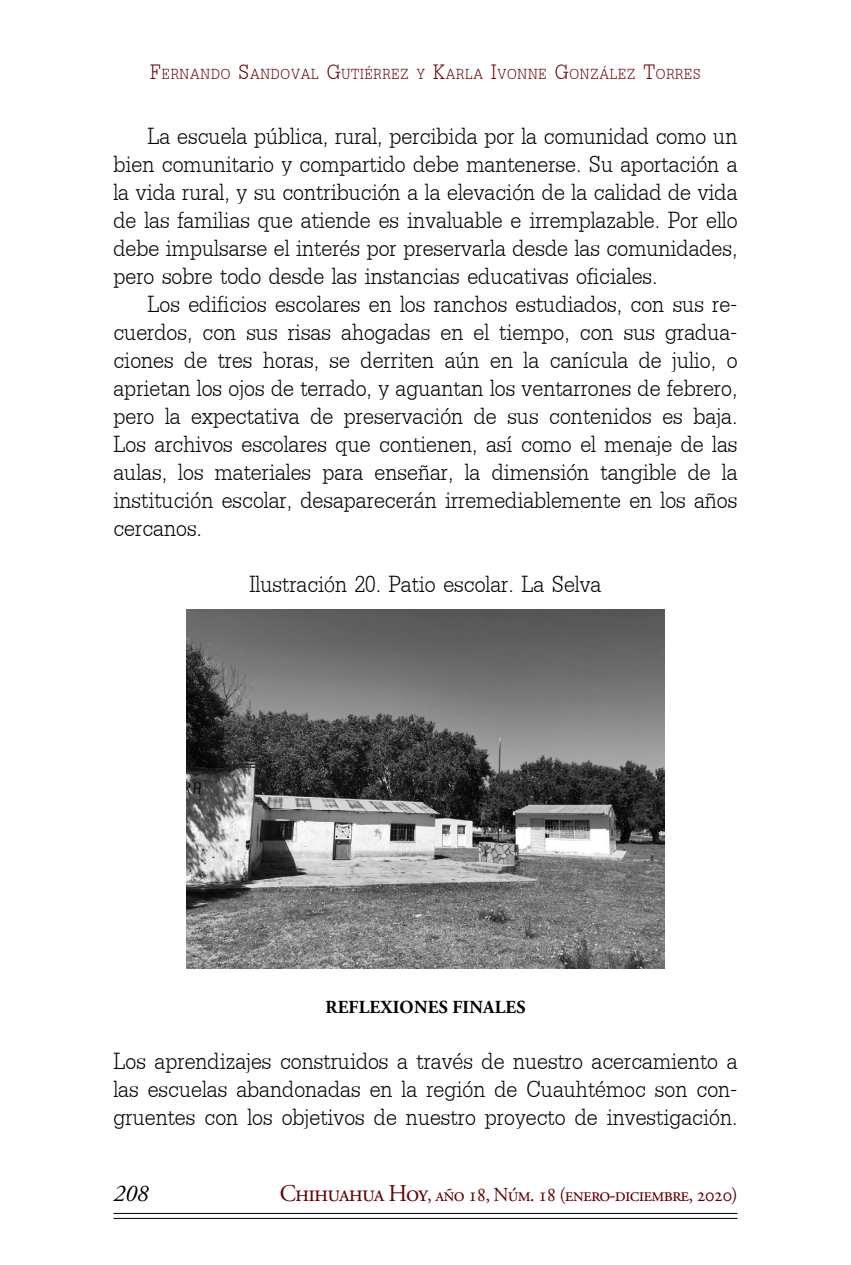
<style>
.page{position:relative;width:851px;height:1265px;background:#fff}
.page>*{position:absolute;margin:0;border:0;box-sizing:border-box;transform-origin:0 0}
.t1{font:34.6px/28px "Dillenia UPC";color:#000;text-align:justify}
.t2{font:italic 24px "Adobe Garamond Pro";color:#000}
.t3{font:21.6px "Dillenia UPC";letter-spacing:.035em;color:#660002}
.t4{font:19.8px "Adobe Garamond Pro";letter-spacing:-.04em;color:#660002}
.t5{font:700 18.4px "Adobe Garamond Pro";letter-spacing:.015em;color:#000}
.s1{font-size:30.8px}
.s2{font-size:24px}
</style>
<div class="page">
<hr style="left:113px;top:1212px;width:624px;height:1px;background:#000">
<hr style="left:113px;top:1217px;width:624px;height:1px;background:#000">
<img style="left:186px;top:609px;width:478px;height:359px">
<p class="t3" style="left:150px;top:59px;width:550px"><span class="s1">F</span>ernando <span class="s1">S</span>andoval <span class="s1">G</span>utiérrez y <span class="s1">K</span>arla <span class="s1">I</span>vonne <span class="s1">G</span>onzález <span class="s1">T</span>orres</p>
<p class="t1" style="left:113px;top:122px;width:625px;text-indent:34px">La escuela pública, rural, percibida por la comunidad como un bien comunitario y compartido debe mantenerse. Su aportación a la vida rural, y su contribución a la elevación de la calidad de vida de las familias que atiende es invaluable e irremplazable. Por ello debe impulsarse el interés por preservarla desde las comunidades, pero sobre todo desde las instancias educativas oficiales.</p>
<p class="t1" style="left:113px;top:290px;width:625px;text-indent:34px">Los edificios escolares en los ranchos estudiados, con sus re&shy;cuerdos, con sus risas ahogadas en el tiempo, con sus gradua&shy;ciones de tres horas, se derriten aún en la canícula de julio, o aprietan los ojos de terrado, y aguantan los ventarrones de febrero, pero la expectativa de preservación de sus contenidos es baja.<br>Los archivos escolares que contienen, así como el menaje de las aulas, los materiales para enseñar, la dimensión tangible de la institución escolar, desaparecerán irremediablemente en los años cercanos.</p>
<p class="t1" style="left:249px;top:570px;width:353px">Ilustración 20. Patio escolar. La Selva</p>
<p class="t5" style="left:325px;top:995px;width:201px">REFLEXIONES FINALES</p>
<p class="t1" style="left:113px;top:1046px;width:625px">Los aprendizajes construidos a través de nuestro acercamiento a las escuelas abandonadas en la región de Cuauhtémoc son con&shy;gruentes con los objetivos de nuestro proyecto de investigación.</p>
<p class="t2" style="left:113px;top:1178px;width:36px">208</p>
<p class="t4" style="left:280px;top:1182px;width:459px"><span class="s2">Chihuahua Hoy</span>, año 18, Núm. 18 (enero-diciembre, 2020)</p>
</div>
